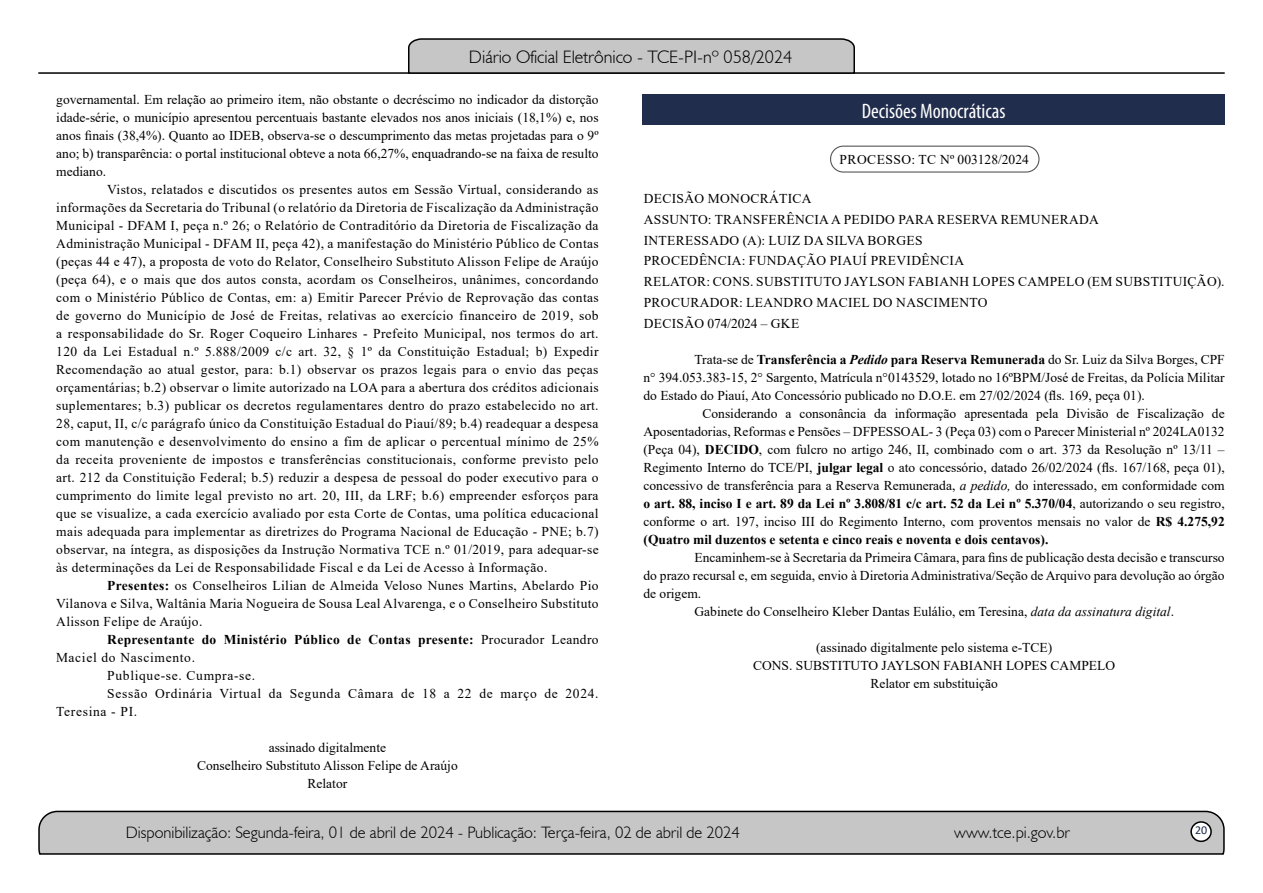
<style>
.page{position:relative;width:1263px;height:893px;background:#fff}
.page>*{position:absolute;margin:0;border:0;box-sizing:border-box;transform-origin:0 0}
.t1{font:condensed 21px "Myriad Pro";color:#fff}
.t2{font:300 18px "Humanist 521 BT";color:#000}
.t3{font:300 16.5px "Humanist 521 BT";color:#000}
.t4{font:13.5px/18px "Times New Roman";color:#000;text-align:justify}
.t5{font:13.5px/20.7px "Times New Roman";letter-spacing:.025em;color:#000}
.t6{font:700 13.5px "Times New Roman";color:#000}
.t7{font:13.5px "Times New Roman";letter-spacing:.05em;color:#000}
.t8{font:700 13.5px "Times New Roman";letter-spacing:.025em;color:#000}
.t9{font:13.5px "Times New Roman";letter-spacing:.02em;color:#000}
.t10{font:12px "Calibri";color:#212d4c}
.s1{font-weight:700}
.s2{font-weight:400}
.s3{font-weight:700;font-style:italic}
.s4{font-style:italic}
</style>
<div class="page">
<svg style="left:38px;top:810px;width:1187px;height:45px;background:#b9b9b9"></svg>
<div style="left:1191px;top:822px;width:20px;height:19px;background:#fff;border-radius:50%"></div>
<div style="left:1190px;top:821px;width:22px;height:21px;border:2px solid #000;border-radius:50%"></div>
<hr style="left:38px;top:72px;width:1187px;height:2px;background:#000">
<svg style="left:407px;top:38px;width:449px;height:36px;background:#b4b4b4"></svg>
<div style="left:642px;top:94px;width:583px;height:31px;background:#212d4c"></div>
<div style="left:830px;top:146px;width:209px;height:27px;border:1px solid #575756;border-radius:13px"></div>
<h2 class="t2" style="left:469px;top:46px;width:325px">Diário Oficial Eletrônico - TCE-PI-nº 058/2024</h2>
<p class="t4" style="left:56px;top:90px;width:544px">governamental. Em relação ao primeiro item, não obstante o decréscimo no indicador da distorção idade-série, o município apresentou percentuais bastante elevados nos anos iniciais (18,1%) e, nos anos finais (38,4%). Quanto ao IDEB, observa-se o descumprimento das metas projetadas para o 9º ano; b) transparência: o portal institucional obteve a nota 66,27%, enquadrando-se na faixa de resulto mediano.</p>
<p class="t4" style="left:56px;top:180px;width:544px;text-indent:51px">Vistos, relatados e discutidos os presentes autos em Sessão Virtual, considerando as informações da Secretaria do Tribunal (o relatório da Diretoria de Fiscalização da Administração Municipal - DFAM I, peça n.º 26; o Relatório de Contraditório da Diretoria de Fiscalização da Administração Municipal - DFAM II, peça 42), a manifestação do Ministério Público de Contas (peças 44 e 47), a proposta de voto do Relator, Conselheiro Substituto Alisson Felipe de Araújo (peça 64), e o mais que dos autos consta, acordam os Conselheiros, unânimes, concordando com o Ministério Público de Contas, em: a) Emitir Parecer Prévio de Reprovação das contas de governo do Município de José de Freitas, relativas ao exercício financeiro de 2019, sob a responsabilidade do Sr. Roger Coqueiro Linhares - Prefeito Municipal, nos termos do art.<br>120 da Lei Estadual n.º 5.888/2009 c/c art. 32, § 1º da Constituição Estadual; b) Expedir Recomendação ao atual gestor, para: b.1) observar os prazos legais para o envio das peças orçamentárias; b.2) observar o limite autorizado na LOA para a abertura dos créditos adicionais suplementares; b.3) publicar os decretos regulamentares dentro do prazo estabelecido no art.<br>28, caput, II, c/c parágrafo único da Constituição Estadual do Piauí/89; b.4) readequar a despesa com manutenção e desenvolvimento do ensino a fim de aplicar o percentual mínimo de 25% da receita proveniente de impostos e transferências constitucionais, conforme previsto pelo art. 212 da Constituição Federal; b.5) reduzir a despesa de pessoal do poder executivo para o cumprimento do limite legal previsto no art. 20, III, da LRF; b.6) empreender esforços para que se visualize, a cada exercício avaliado por esta Corte de Contas, uma política educacional mais adequada para implementar as diretrizes do Programa Nacional de Educação - PNE; b.7) observar, na íntegra, as disposições da Instrução Normativa TCE n.º 01/2019, para adequar-se às determinações da Lei de Responsabilidade Fiscal e da Lei de Acesso à Informação.</p>
<p class="t4" style="left:56px;top:576px;width:544px;text-indent:51px"><span class="s1">Presentes:</span> os Conselheiros Lilian de Almeida Veloso Nunes Martins, Abelardo Pio Vilanova e Silva, Waltânia Maria Nogueira de Sousa Leal Alvarenga, e o Conselheiro Substituto Alisson Felipe de Araújo.</p>
<p class="t8" style="left:107px;top:629px;width:493px">Representante do Ministério Público de Contas presente: <span class="s2">Procurador Leandro</span></p>
<p class="t7" style="left:56px;top:648px;width:140px">Maciel do Nascimento.</p>
<p class="t7" style="left:107px;top:666px;width:149px">Publique-se. Cumpra-se.</p>
<p class="t7" style="left:107px;top:684px;width:493px">Sessão Ordinária Virtual da Segunda Câmara de 18 a 22 de março de 2024.</p>
<p class="t7" style="left:56px;top:702px;width:82px">Teresina - PI.</p>
<p class="t4" style="left:197px;top:738px;width:262px;text-align:center">assinado digitalmente<br>Conselheiro Substituto Alisson Felipe de Araújo<br>Relator</p>
<h1 class="t1" style="left:862px;top:98px;width:145px">Decisões Monocráticas</h1>
<p class="t9" style="left:839px;top:150px;width:191px">PROCESSO: TC Nº 003128/2024</p>
<p class="t5" style="left:644px;top:188px;width:582px">DECISÃO MONOCRÁTICA<br>ASSUNTO: TRANSFERÊNCIA A PEDIDO PARA RESERVA REMUNERADA<br>INTERESSADO (A): LUIZ DA SILVA BORGES<br>PROCEDÊNCIA: FUNDAÇÃO PIAUÍ PREVIDÊNCIA<br>RELATOR: CONS. SUBSTITUTO JAYLSON FABIANH LOPES CAMPELO (EM SUBSTITUIÇÃO).<br>PROCURADOR: LEANDRO MACIEL DO NASCIMENTO<br>DECISÃO 074/2024 – GKE</p>
<p class="t4" style="left:694px;top:350px;width:532px">Trata-se de <span class="s1">Transferência a</span> <span class="s3">Pedido</span> <span class="s1">para Reserva Remunerada</span> do Sr. Luiz da Silva Borges, CPF</p>
<p class="t4" style="left:643px;top:368px;width:583px">n° 394.053.383-15, 2° Sargento, Matrícula n°0143529, lotado no 16ºBPM/José de Freitas, da Polícia Militar</p>
<p class="t4" style="left:643px;top:386px;width:503px">do Estado do Piauí, Ato Concessório publicado no D.O.E. em 27/02/2024 (fls. 169, peça 01).</p>
<p class="t4" style="left:702px;top:404px;width:524px">Considerando a consonância da informação apresentada pela Divisão de Fiscalização de</p>
<p class="t4" style="left:643px;top:422px;width:583px">Aposentadorias, Reformas e Pensões – DFPESSOAL- 3 (Peça 03) com o Parecer Ministerial nº 2024LA0132</p>
<p class="t4" style="left:643px;top:440px;width:583px">(Peça 04), <span class="s1">DECIDO</span>, com fulcro no artigo 246, II, combinado com o art. 373 da Resolução nº 13/11 –</p>
<p class="t4" style="left:643px;top:458px;width:583px">Regimento Interno do TCE/PI, <span class="s1">julgar legal</span> o ato concessório, datado 26/02/2024 (fls. 167/168, peça 01),</p>
<p class="t4" style="left:643px;top:476px;width:583px">concessivo de transferência para a Reserva Remunerada, <span class="s4">a pedido,</span> do interessado, em conformidade com</p>
<p class="t6" style="left:643px;top:493px;width:583px">o art. 88, inciso I e art. 89 da Lei nº 3.808/81 c/c art. 52 da Lei nº 5.370/04<span class="s2">, autorizando o seu registro,</span></p>
<p class="t4" style="left:643px;top:512px;width:583px">conforme o art. 197, inciso III do Regimento Interno, com proventos mensais no valor de <span class="s1">R$ 4.275,92</span></p>
<p class="t6" style="left:643px;top:529px;width:406px">(Quatro mil duzentos e setenta e cinco reais e noventa e dois centavos).</p>
<p class="t4" style="left:694px;top:548px;width:532px">Encaminhem-se à Secretaria da Primeira Câmara, para fins de publicação desta decisão e transcurso</p>
<p class="t4" style="left:643px;top:566px;width:583px">do prazo recursal e, em seguida, envio à Diretoria Administrativa/Seção de Arquivo para devolução ao órgão</p>
<p class="t4" style="left:643px;top:584px;width:59px">de origem.</p>
<p class="t4" style="left:694px;top:602px;width:481px">Gabinete do Conselheiro Kleber Dantas Eulálio, em Teresina, <span class="s4">data da assinatura digital</span>.</p>
<p class="t4" style="left:753px;top:638px;width:364px;text-align:center">(assinado digitalmente pelo sistema e-TCE)<br>CONS. SUBSTITUTO JAYLSON FABIANH LOPES CAMPELO<br>Relator em substituição</p>
<p class="t3" style="left:126px;top:822px;width:616px">Disponibilização: Segunda-feira, 01 de abril de 2024 - Publicação: Terça-feira, 02 de abril de 2024</p>
<p class="t3" style="left:954px;top:822px;width:117px">www.tce.pi.gov.br</p>
<p class="t10" style="left:1195px;top:821px;width:14px">20</p>
</div>
